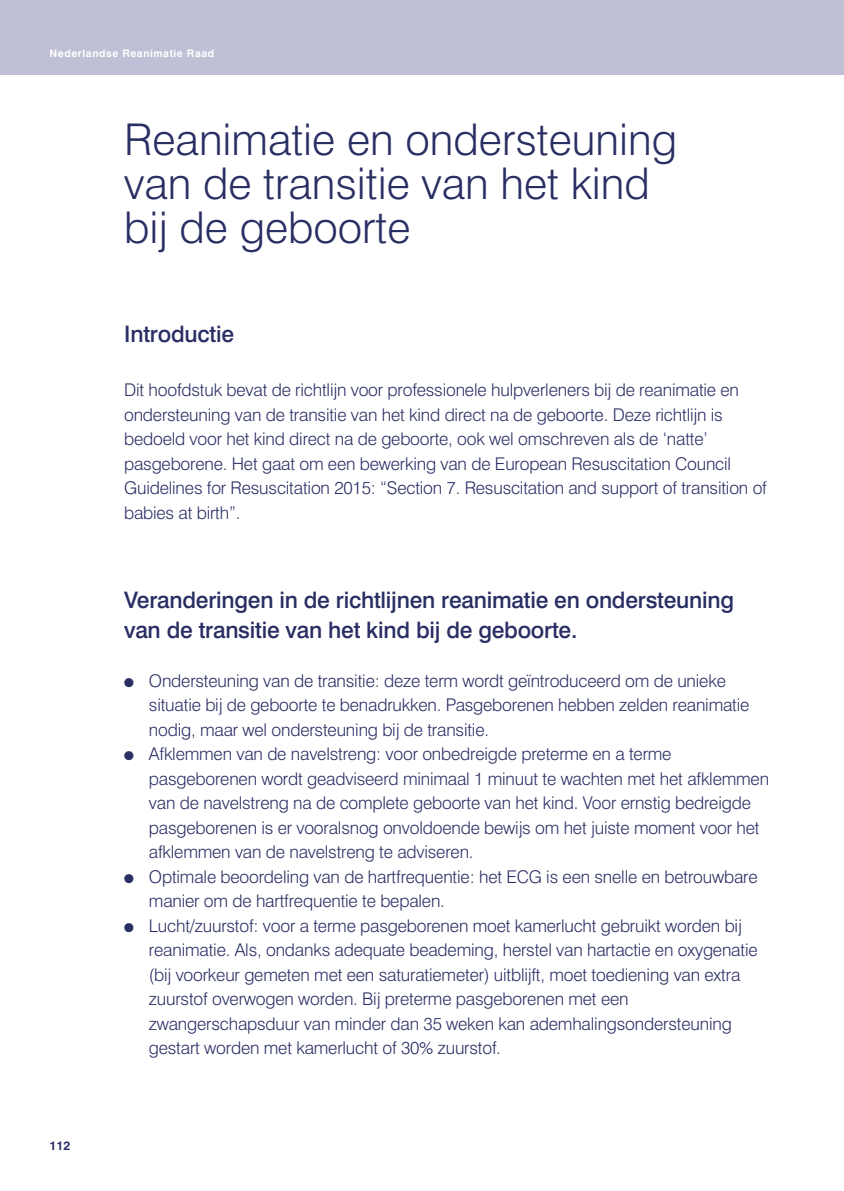
<style>
.page{position:relative;width:844px;height:1191px;background:#fff}
.page>*{position:absolute;margin:0;border:0;box-sizing:border-box;transform-origin:0 0}
.t1{font:300 43.75px/43.8px "Swiss 721 BT";color:#292e63}
.t2{font:500 22.75px/29.8px "Swiss 721 BT";letter-spacing:-.01em;color:#292e63}
.t3{font:300 17.5px/24.5px "Swiss 721 BT";letter-spacing:-.01em;color:#292e63}
.t4{font:700 12.25px "Swiss 721 BT";color:#292e63}
.t5{font:700 10.5px "Swiss 721 BT";letter-spacing:.05em;color:#fff}
.s1{font-family:"Monotype Sorts";font-weight:400;font-size:12.25px}
</style>
<div class="page">
<div style="left:0;top:0;width:843px;height:75px;background:#bfbfd5"></div>
<p class="t5" style="left:50px;top:50px;width:166px">Nederlandse Reanimatie Raad</p>
<h1 class="t1" style="left:124px;top:122px;width:554px">Reanimatie en ondersteuning van de transitie van het kind bij de geboorte</h1>
<h2 class="t2" style="left:124px;top:321px;width:111px">Introductie</h2>
<p class="t3" style="left:124px;top:379px;width:644px">Dit hoofdstuk bevat de richtlijn voor professionele hulpverleners bij de reanimatie en ondersteuning van de transitie van het kind direct na de geboorte. Deze richtlijn is bedoeld voor het kind direct na de geboorte, ook wel omschreven als de ‘natte’ pasgeborene. Het gaat om een bewerking van de European Resuscitation Council Guidelines for Resuscitation 2015: “Section 7. Resuscitation and support of transition of babies at birth”.</p>
<p class="t4" style="left:50px;top:1141px;width:22px">112</p>
<h2 class="t2" style="left:124px;top:587px;width:611px">Veranderingen in de richtlijnen reanimatie en ondersteuning van de transitie van het kind bij de geboorte.</h2>
<p class="t3" style="left:124px;top:670px;width:603px"><span class="s1">l</span> Ondersteuning van de transitie: deze term wordt geïntroduceerd om de unieke</p>
<p class="t3" style="left:149px;top:694px;width:602px">situatie bij de geboorte te benadrukken. Pasgeborenen hebben zelden reanimatie</p>
<p class="t3" style="left:149px;top:719px;width:341px">nodig, maar wel ondersteuning bij de transitie.</p>
<p class="t3" style="left:124px;top:743px;width:549px"><span class="s1">l</span> Afklemmen van de navelstreng: voor onbedreigde preterme en a terme</p>
<p class="t3" style="left:149px;top:768px;width:621px">pasgeborenen wordt geadviseerd minimaal 1 minuut te wachten met het afklemmen</p>
<p class="t3" style="left:149px;top:792px;width:603px">van de navelstreng na de complete geboorte van het kind. Voor ernstig bedreigde</p>
<p class="t3" style="left:149px;top:817px;width:612px">pasgeborenen is er vooralsnog onvoldoende bewijs om het juiste moment voor het</p>
<p class="t3" style="left:149px;top:841px;width:326px">afklemmen van de navelstreng te adviseren.</p>
<p class="t3" style="left:124px;top:866px;width:635px"><span class="s1">l</span> Optimale beoordeling van de hartfrequentie: het ECG is een snelle en betrouwbare</p>
<p class="t3" style="left:149px;top:890px;width:297px">manier om de hartfrequentie te bepalen.</p>
<p class="t3" style="left:124px;top:915px;width:619px"><span class="s1">l</span> Lucht/zuurstof: voor a terme pasgeborenen moet kamerlucht gebruikt worden bij</p>
<p class="t3" style="left:149px;top:939px;width:610px">reanimatie. Als, ondanks adequate beademing, herstel van hartactie en oxygenatie</p>
<p class="t3" style="left:149px;top:964px;width:593px">(bij voorkeur gemeten met een saturatiemeter) uitblijft, moet toediening van extra</p>
<p class="t3" style="left:149px;top:988px;width:481px">zuurstof overwogen worden. Bij preterme pasgeborenen met een</p>
<p class="t3" style="left:149px;top:1013px;width:584px">zwangerschapsduur van minder dan 35 weken kan ademhalingsondersteuning</p>
<p class="t3" style="left:149px;top:1037px;width:353px">gestart worden met kamerlucht of 30% zuurstof.</p>
</div>
